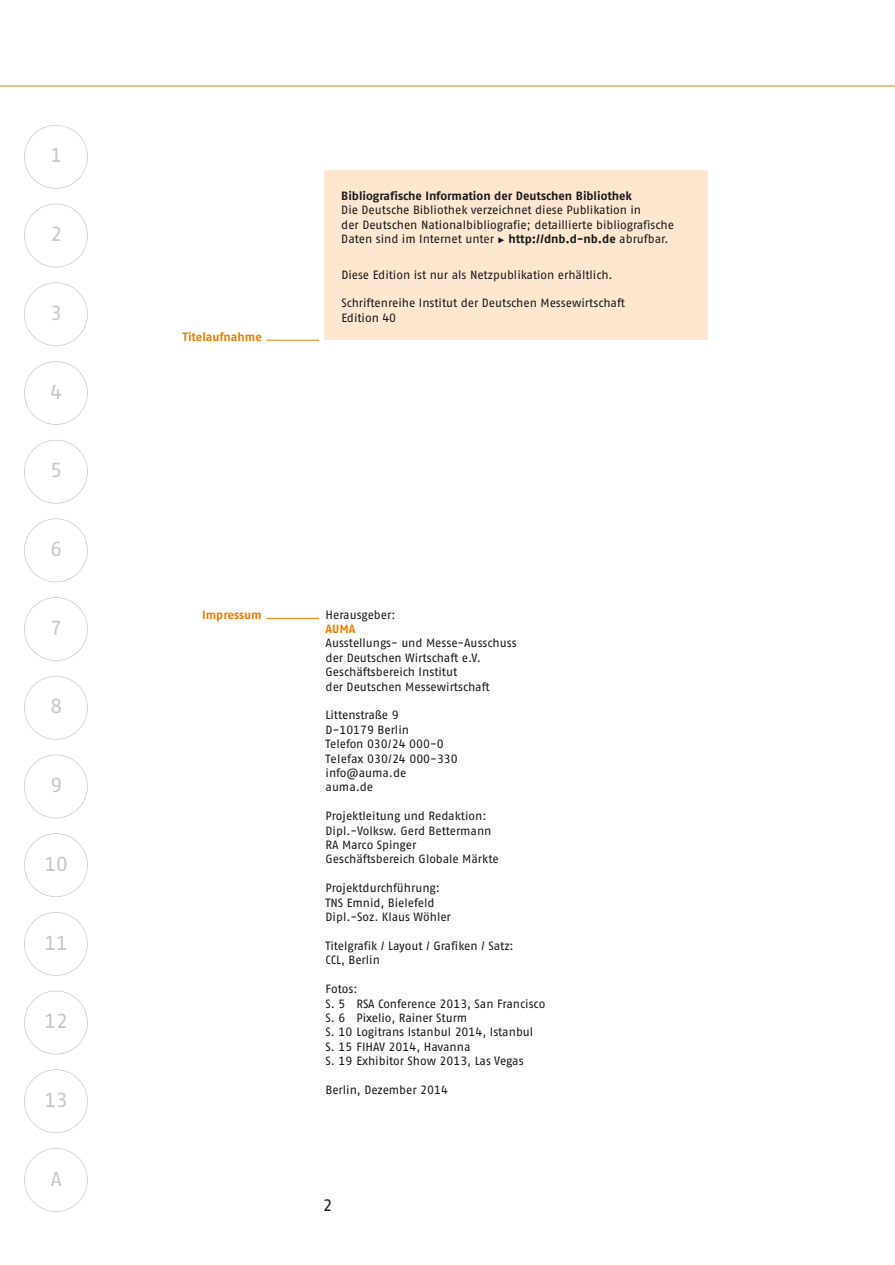
<style>
.page{position:relative;width:895px;height:1265px;background:#fff}
.page>*{position:absolute;margin:0;border:0;box-sizing:border-box;transform-origin:0 0}
.t1{font:20.25px "Fago No Regular Tf";color:#c5c6c6}
.t2{font:16.5px "Fago No Regular Tf";color:#19181a}
.t3{font:12px/14.4px "Fago No Regular Tf";color:#19181a}
.t4{font:12px "Fago No Bold Tf";color:#19181a}
.t5{font:12px "Fago No Bold Tf";color:#ed7e00}
.s1{font-family:"Scala Exp"}
.s2{font-family:"Fago No Bold Tf"}
</style>
<div class="page">
<hr style="left:0;top:85px;width:895px;height:1px;background:#ed7e00">
<div style="left:24px;top:125px;width:64px;height:64px;border:1px solid #c5c6c6;border-radius:50%"></div>
<div style="left:24px;top:203px;width:64px;height:64px;border:1px solid #c5c6c6;border-radius:50%"></div>
<div style="left:24px;top:282px;width:64px;height:64px;border:1px solid #c5c6c6;border-radius:50%"></div>
<div style="left:24px;top:361px;width:64px;height:64px;border:1px solid #c5c6c6;border-radius:50%"></div>
<div style="left:24px;top:440px;width:64px;height:63px;border:1px solid #c5c6c6;border-radius:50%"></div>
<div style="left:24px;top:518px;width:64px;height:64px;border:1px solid #c5c6c6;border-radius:50%"></div>
<div style="left:24px;top:597px;width:64px;height:64px;border:1px solid #c5c6c6;border-radius:50%"></div>
<div style="left:24px;top:675px;width:64px;height:64px;border:1px solid #c5c6c6;border-radius:50%"></div>
<div style="left:24px;top:754px;width:64px;height:64px;border:1px solid #c5c6c6;border-radius:50%"></div>
<div style="left:24px;top:833px;width:64px;height:64px;border:1px solid #c5c6c6;border-radius:50%"></div>
<div style="left:24px;top:911px;width:64px;height:64px;border:1px solid #c5c6c6;border-radius:50%"></div>
<div style="left:24px;top:990px;width:64px;height:64px;border:1px solid #c5c6c6;border-radius:50%"></div>
<div style="left:24px;top:1069px;width:64px;height:64px;border:1px solid #c5c6c6;border-radius:50%"></div>
<div style="left:24px;top:1147px;width:64px;height:64px;border:1px solid #c5c6c6;border-radius:50%"></div>
<div style="left:324px;top:170px;width:383px;height:170px;background:#fde7d0"></div>
<hr style="left:266px;top:340px;width:53px;height:1px;background:#ed7e00">
<hr style="left:266px;top:618px;width:53px;height:1px;background:#ed7e00">
<h1 class="t1" style="left:50px;top:148px;width:13px">1</h1>
<h1 class="t1" style="left:50px;top:226px;width:13px">2</h1>
<h1 class="t1" style="left:50px;top:305px;width:13px">3</h1>
<h1 class="t1" style="left:50px;top:384px;width:13px">4</h1>
<h1 class="t1" style="left:50px;top:462px;width:13px">5</h1>
<h1 class="t1" style="left:50px;top:541px;width:13px">6</h1>
<h1 class="t1" style="left:50px;top:620px;width:13px">7</h1>
<h1 class="t1" style="left:50px;top:698px;width:13px">8</h1>
<h1 class="t1" style="left:50px;top:777px;width:13px">9</h1>
<h1 class="t1" style="left:45px;top:856px;width:25px">10</h1>
<h1 class="t1" style="left:45px;top:934px;width:25px">11</h1>
<h1 class="t1" style="left:45px;top:1013px;width:25px">12</h1>
<h1 class="t1" style="left:45px;top:1092px;width:25px">13</h1>
<h1 class="t1" style="left:51px;top:1170px;width:12px">A</h1>
<p class="t5" style="left:183px;top:332px;width:81px">Titelaufnahme</p>
<p class="t4" style="left:341px;top:191px;width:292px">Bibliografische Information der Deutschen Bibliothek</p>
<p class="t3" style="left:341px;top:204px;width:334px">Die Deutsche Bibliothek verzeichnet diese Publikation in<br>der Deutschen Nationalbibliografie; detaillierte bibliografische<br>Daten sind im Internet unter <span class="s1">t</span> <span class="s2">http://dnb.d-nb.de</span> abrufbar.</p>
<p class="t3" style="left:341px;top:268px;width:273px">Diese Edition ist nur als Netzpublikation erhältlich.</p>
<p class="t3" style="left:341px;top:297px;width:285px">Schriftenreihe Institut der Deutschen Messewirtschaft<br>Edition 40</p>
<p class="t5" style="left:202px;top:610px;width:61px">Impressum</p>
<p class="t3" style="left:326px;top:608px;width:71px">Herausgeber:</p>
<p class="t5" style="left:326px;top:624px;width:31px">AUMA</p>
<p class="t3" style="left:326px;top:637px;width:193px">Ausstellungs- und Messe-Ausschuss der Deutschen Wirtschaft e.V.<br>Geschäftsbereich Institut<br>der Deutschen Messewirtschaft</p>
<p class="t3" style="left:326px;top:709px;width:134px">Littenstraße 9<br>D-10179 Berlin<br>Telefon 030/24 000-0<br>Telefax 030/24 000-330 info@auma.de<br>auma.de</p>
<p class="t3" style="left:326px;top:809px;width:175px">Projektleitung und Redaktion:<br>Dipl.-Volksw. Gerd Bettermann<br>RA Marco Spinger<br>Geschäftsbereich Globale Märkte</p>
<p class="t3" style="left:326px;top:881px;width:127px">Projektdurchführung:<br>TNS Emnid, Bielefeld<br>Dipl.-Soz. Klaus Wöhler</p>
<p class="t3" style="left:326px;top:939px;width:190px">Titelgrafik / Layout / Grafiken / Satz:<br>CCL, Berlin</p>
<p class="t3" style="left:326px;top:982px;width:221px">Fotos:<br>S. 5 RSA Conference 2013, San Francisco<br>S. 6 Pixelio, Rainer Sturm<br>S. 10 Logitrans Istanbul 2014, Istanbul<br>S. 15 FIHAV 2014, Havanna<br>S. 19 Exhibitor Show 2013, Las Vegas</p>
<p class="t3" style="left:326px;top:1083px;width:124px">Berlin, Dezember 2014</p>
<h2 class="t2" style="left:323px;top:1198px;width:11px">2</h2>
</div>
